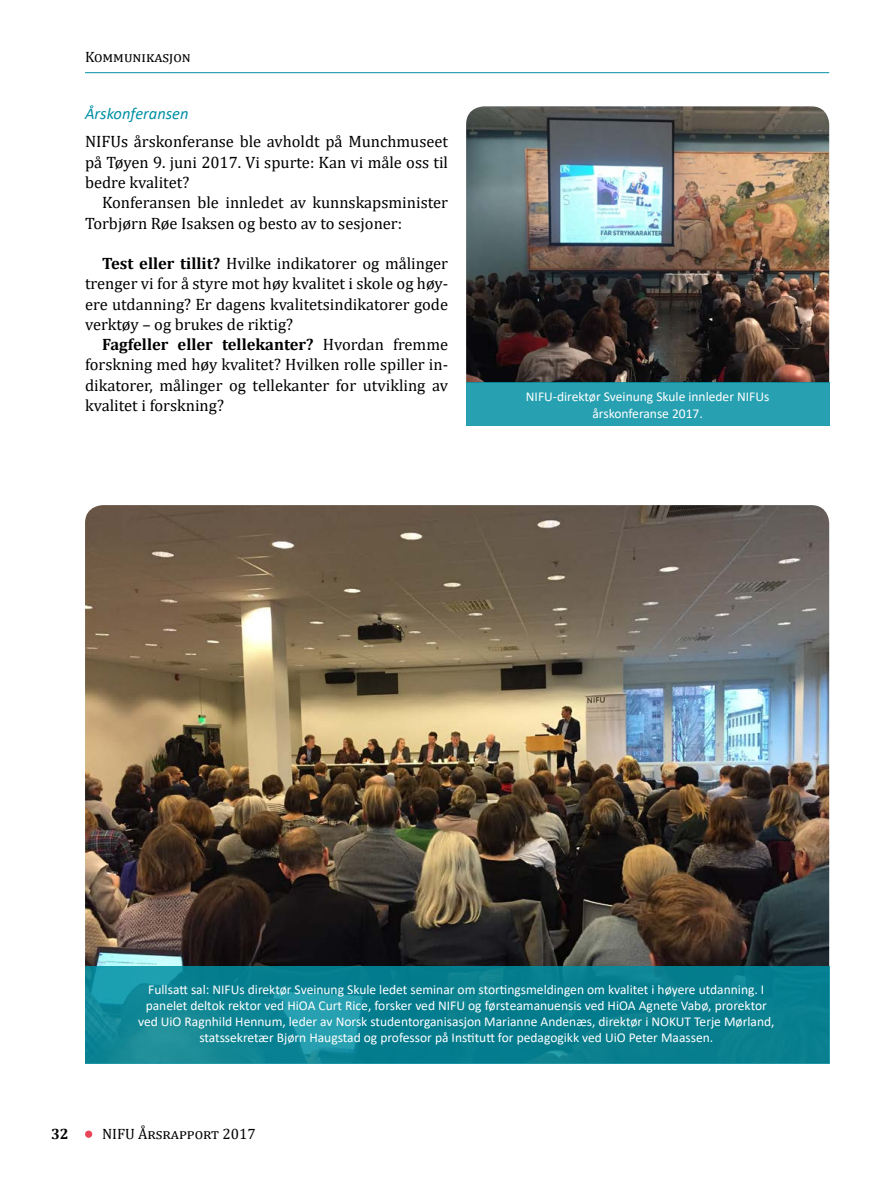
<style>
.page{position:relative;width:893px;height:1191px;background:#fff}
.page>*{position:absolute;margin:0;border:0;box-sizing:border-box;transform-origin:0 0}
.t1{font:16.5px/20.2px "Cambria";color:#000;text-align:justify}
.t2{font:italic 16.5px "Calibri";color:#0090a4}
.t3{font:15px "Cambria";color:#000}
.t4{font:700 15px "Cambria";color:#000}
.t5{font:13.5px/16.2px "Calibri";color:#fff;text-align:center}
.s1{font-weight:700}
</style>
<div class="page">
<div style="left:85px;top:1130px;width:7px;height:7px;background:#e94558;border-radius:50%"></div>
<hr style="left:85px;top:72px;width:744px;height:1px;background:#0090a4">
<img style="left:466px;top:106px;width:363px;height:277px">
<div style="left:466px;top:383px;width:363px;height:43px;background:#27a0b1"></div>
<img style="left:85px;top:505px;width:744px;height:461px">
<svg style="left:85px;top:966px;width:744px;height:97px;background:#0a8393"></svg>
<p class="t3" style="left:85px;top:48px;width:107px">Kommunikasjon</p>
<p class="t2" style="left:85px;top:102px;width:105px">Årskonferansen</p>
<p class="t1" style="left:85px;top:132px;width:365px">NIFUs årskonferanse ble avholdt på Munchmuseet på Tøyen 9. juni 2017. Vi spurte: Kan vi måle oss til bedre kvalitet?</p>
<p class="t1" style="left:85px;top:192px;width:365px;text-indent:17px">Konferansen ble innledet av kunnskapsminister<br>Torbjørn Røe Isaksen og besto av to sesjoner:</p>
<p class="t1" style="left:85px;top:253px;width:365px;text-indent:17px"><span class="s1">Test eller tillit?</span> Hvilke indikatorer og målinger trenger vi for å styre mot høy kvalitet i skole og høy&shy;ere utdanning? Er dagens kvalitetsindikatorer gode verktøy – og brukes de riktig?</p>
<p class="t1" style="left:85px;top:334px;width:365px;text-indent:17px"><span class="s1">Fagfeller eller tellekanter?</span> Hvordan fremme forskning med høy kvalitet? Hvilken rolle spiller in&shy;dikatorer, målinger og tellekanter for utvikling av kvalitet i forskning?</p>
<p class="t5" style="left:526px;top:388px;width:245px">NIFU-direktør Sveinung Skule innleder NIFUs årskonferanse 2017.</p>
<p class="t5" style="left:138px;top:980px;width:638px">Fullsatt sal: NIFUs direktør Sveinung Skule ledet seminar om stortingsmeldingen om kvalitet i høyere utdanning. I panelet deltok rektor ved HiOA Curt Rice, forsker ved NIFU og førsteamanuensis ved HiOA Agnete Vabø, prorektor ved UiO Ragnhild Hennum, leder av Norsk studentorganisasjon Marianne Andenæs, direktør i NOKUT Terje Mørland, statssekretær Bjørn Haugstad og professor på Institutt for pedagogikk ved UiO Peter Maassen.</p>
<p class="t4" style="left:51px;top:1123px;width:19px">32</p>
<p class="t3" style="left:102px;top:1124px;width:155px">NIFU Årsrapport 2017</p>
</div>
